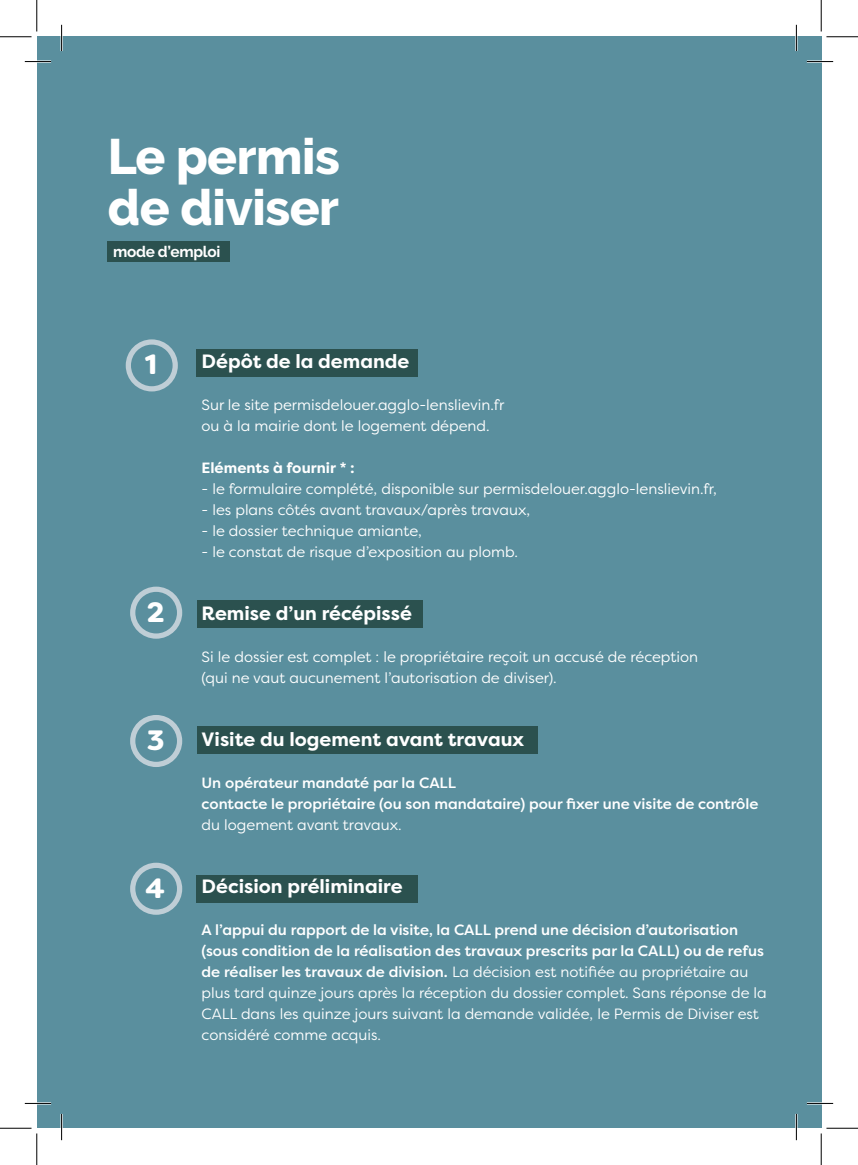
<style>
.page{position:relative;width:858px;height:1165px;background:#fff}
.page>*{position:absolute;margin:0;border:0;box-sizing:border-box;transform-origin:0 0}
.t1{font:800 49.7px/51.1px "Raleway";letter-spacing:-.01em;color:#fff}
.t2{font:900 28px "Filson Soft";color:#fff}
.t3{font:700 19.25px "Filson Pro";color:#fff}
.t4{font:700 15.4px "Raleway";letter-spacing:-.02em;color:#fff}
.t5{font:14.88px/21px "Filson Pro";color:#fff}
.t6{font:500 14.88px/21px "Filson Pro";color:#fff}
.t7{font:700 14.88px "Filson Pro";color:#fff}
.s1{font-weight:500}
</style>
<div class="page">
<div style="left:37px;top:37px;width:784px;height:1091px;background:#5a8f9e"></div>
<div style="left:108px;top:242px;width:122px;height:20px;background:#2b514f"></div>
<svg style="left:126px;top:339px;width:52px;height:52px"></svg>
<div style="left:197px;top:349px;width:220px;height:27px;background:#2b514f"></div>
<div style="left:197px;top:600px;width:225px;height:27px;background:#2b514f"></div>
<svg style="left:130px;top:587px;width:52px;height:52px"></svg>
<svg style="left:130px;top:715px;width:52px;height:52px"></svg>
<div style="left:197px;top:726px;width:340px;height:27px;background:#2b514f"></div>
<svg style="left:130px;top:863px;width:52px;height:52px"></svg>
<div style="left:197px;top:875px;width:220px;height:27px;background:#2b514f"></div>
<hr style="left:25px;top:60px;width:26px;height:3px;background:#fff">
<hr style="left:806px;top:60px;width:26px;height:3px;background:#fff">
<hr style="left:25px;top:1102px;width:26px;height:2px;background:#fff">
<hr style="left:806px;top:1102px;width:26px;height:2px;background:#fff">
<hr style="left:60px;top:25px;width:3px;height:26px;background:#fff">
<hr style="left:60px;top:1114px;width:3px;height:26px;background:#fff">
<hr style="left:795px;top:25px;width:2px;height:26px;background:#fff">
<hr style="left:795px;top:1114px;width:2px;height:26px;background:#fff">
<svg style="left:25px;top:61px;width:26px;height:1px"></svg>
<svg style="left:806px;top:61px;width:26px;height:1px"></svg>
<svg style="left:25px;top:1103px;width:26px;height:1px"></svg>
<svg style="left:806px;top:1103px;width:26px;height:1px"></svg>
<svg style="left:61px;top:25px;width:1px;height:26px"></svg>
<svg style="left:61px;top:1114px;width:1px;height:26px"></svg>
<svg style="left:795px;top:25px;width:1px;height:26px"></svg>
<svg style="left:795px;top:1114px;width:1px;height:26px"></svg>
<hr style="left:0;top:36px;width:32px;height:1px;background:#000">
<hr style="left:826px;top:36px;width:31px;height:1px;background:#000">
<hr style="left:0;top:1128px;width:32px;height:1px;background:#000">
<hr style="left:826px;top:1128px;width:31px;height:1px;background:#000">
<hr style="left:36px;top:0;width:1px;height:32px;background:#000">
<hr style="left:36px;top:1133px;width:1px;height:32px;background:#000">
<hr style="left:820px;top:0;width:1px;height:32px;background:#000">
<hr style="left:820px;top:1133px;width:1px;height:32px;background:#000">
<h1 class="t1" style="left:108px;top:131px;width:233px">Le permis de diviser</h1>
<p class="t4" style="left:113px;top:242px;width:109px">mode d’emploi</p>
<h2 class="t2" style="left:145px;top:346px;width:14px">1</h2>
<p class="t3" style="left:201px;top:349px;width:209px">Dépôt de la demande</p>
<p class="t5" style="left:201px;top:394px;width:304px">Sur le site permisdelouer.agglo-lenslievin.fr ou à la mairie dont le logement dépend.</p>
<p class="t7" style="left:201px;top:459px;width:154px">Eléments à fournir * :</p>
<p class="t5" style="left:201px;top:478px;width:516px">- le formulaire complété, disponible sur permisdelouer.agglo-lenslievin.fr,</p>
<p class="t5" style="left:201px;top:499px;width:330px">- les plans côtés avant travaux/après travaux,</p>
<p class="t5" style="left:201px;top:520px;width:222px">- le dossier technique amiante,</p>
<p class="t5" style="left:201px;top:541px;width:318px">- le constat de risque d’exposition au plomb.</p>
<h2 class="t2" style="left:147px;top:594px;width:19px">2</h2>
<p class="t3" style="left:201px;top:601px;width:212px">Remise d’un récépissé</p>
<p class="t5" style="left:201px;top:646px;width:498px">Si le dossier est complet : le propriétaire reçoit un accusé de réception (qui ne vaut aucunement l’autorisation de diviser).</p>
<h2 class="t2" style="left:147px;top:722px;width:19px">3</h2>
<p class="t3" style="left:201px;top:727px;width:324px">Visite du logement avant travaux</p>
<p class="t6" style="left:201px;top:772px;width:558px">Un opérateur mandaté par la CALL<br>contacte le propriétaire (ou son mandataire) pour fixer une visite de contrôle</p>
<p class="t5" style="left:201px;top:814px;width:201px">du logement avant travaux.</p>
<h2 class="t2" style="left:146px;top:870px;width:21px">4</h2>
<p class="t3" style="left:201px;top:874px;width:202px">Décision préliminaire</p>
<p class="t5" style="left:201px;top:919px;width:566px"><span class="s1">A l’appui du rapport de la visite, la CALL prend une décision d’autorisation (sous condition de la réalisation des travaux prescrits par la CALL) ou de refus de réaliser les travaux de division.</span> La décision est notifiée au propriétaire au plus tard quinze jours après la réception du dossier complet. Sans réponse de la CALL dans les quinze jours suivant la demande validée, le Permis de Diviser est considéré comme acquis.</p>
</div>
